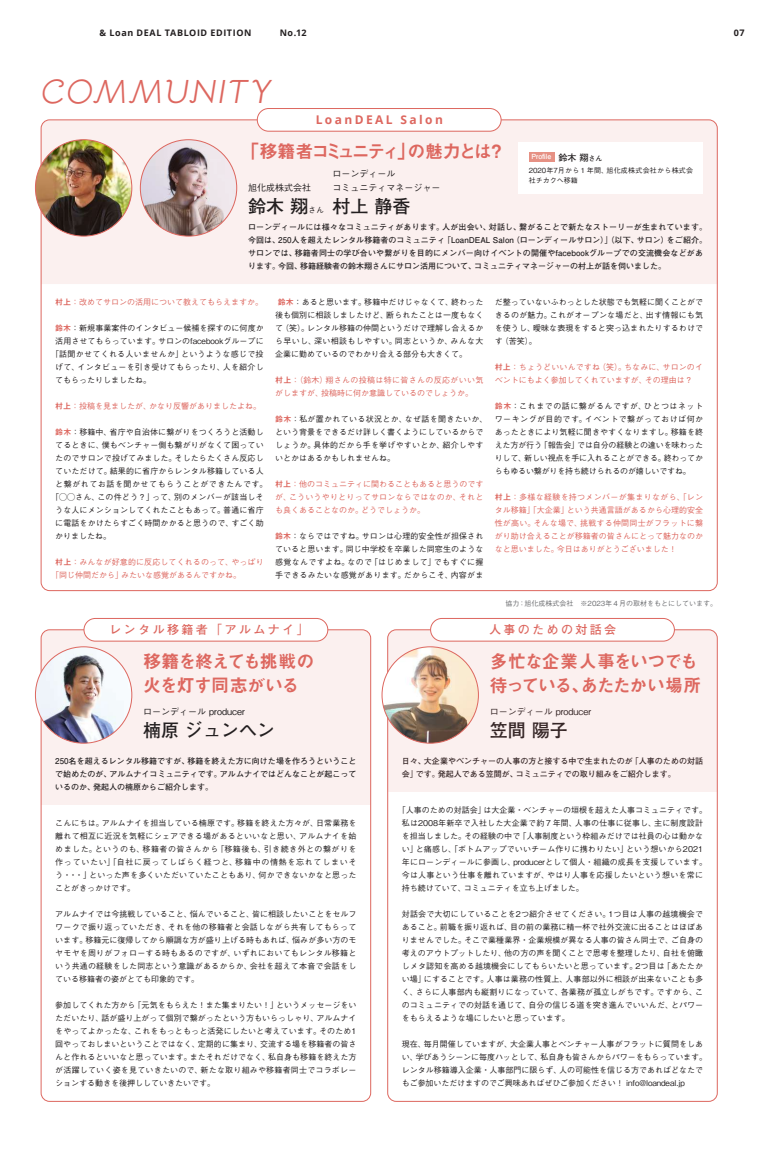
<style>
.page{position:relative;width:774px;height:1151px;background:#fff}
.page>*{position:absolute;margin:0;border:0;box-sizing:border-box;transform-origin:0 0}
.t1{font:italic 33.7px "Bellota";letter-spacing:.035em;color:#dd675f}
.t2{font:18px/24px "Midashi Go Pr 6 N MB31";letter-spacing:-.07em;color:#dd675f}
.t3{font:700 18px "Futo Go B101 Pr 6 N";color:#231f20}
.t4{font:18px "Midashi Go Pr 6 N MB31";letter-spacing:-.125em;color:#dd675f}
.t5{font:700 12px "Futo Go B101 Pr 6 N";letter-spacing:.2em;color:#dd675f}
.t6{font:700 12px "Open Sans";letter-spacing:.2em;color:#dd675f}
.t7{font:500 9px/14px "Gothic BBB Pr 6 N";color:#231f20}
.t8{font:700 9px "Open Sans";letter-spacing:.065em;color:#231f20}
.t9{font:700 9px "Futo Go B101 Pr 6 N";color:#231f20}
.t10{font:500 8px/13px "Gothic BBB Pr 6 N";letter-spacing:.015em;color:#231f20;text-align:justify}
.t11{font:700 8px/13px "Futo Go B101 Pr 6 N";letter-spacing:.005em;color:#231f20}
.t12{font:500 8px/13px "Gothic BBB Pr 6 N";color:#dd675f}
.t13{font:500 8px/13px "Gothic BBB Pr 6 N";letter-spacing:-.01em;color:#231f20}
.t14{font:500 8px "Gothic BBB Pr 6 N";letter-spacing:.035em;color:#231f20}
.t15{font:500 8px "Gothic BBB Pr 6 N";letter-spacing:.065em;color:#231f20}
.t16{font:500 7px "Gothic BBB Pr 6 N";color:#6c6d70}
.t17{font:500 7px/10px "Gothic BBB Pr 6 N";letter-spacing:.035em;color:#231f20}
.t18{font:700 7px "Futo Go B101 Pr 6 N";color:#fff}
.s1{font-size:7px}
.s2{font-family:"Midashi Go Pr 6 N MB31";font-weight:400}
.s3{font-family:"Midashi Go Pr 6 N MB31";font-weight:400;color:#dd675f}
</style>
<div class="page">
<div style="left:41px;top:630px;width:330px;height:175px;background:#fbf0ef"></div>
<div style="left:84px;top:618px;width:244px;height:23px;background:#fff;border-radius:11px"></div>
<div style="left:83px;top:618px;width:245px;height:24px;border:1px solid #dd675f;border-radius:11px"></div>
<div style="left:389px;top:631px;width:327px;height:161px;background:#fbf0ef"></div>
<div style="left:431px;top:618px;width:243px;height:23px;background:#fff;border-radius:11px"></div>
<div style="left:430px;top:618px;width:245px;height:24px;border:1px solid #dd675f;border-radius:11px"></div>
<img style="left:35px;top:647px;width:97px;height:96px;border-radius:48px">
<img style="left:382px;top:647px;width:96px;height:96px;border-radius:48px">
<svg style="left:41px;top:120px;width:675px;height:164px;fill:#fbf0ef"></svg>
<div style="left:257px;top:109px;width:244px;height:22px;background:#fff;border-radius:11px"></div>
<div style="left:257px;top:108px;width:245px;height:24px;border:1px solid #dd675f;border-radius:11px"></div>
<div style="left:519px;top:143px;width:184px;height:51px;background:#fff"></div>
<div style="left:529px;top:152px;width:25px;height:10px;background:#e69184"></div>
<img style="left:35px;top:140px;width:97px;height:96px;border-radius:48px">
<p class="t8" style="left:100px;top:26px;width:153px">&amp; Loan DEAL TABLOID EDITION</p>
<p class="t8" style="left:280px;top:26px;width:28px">No.12</p>
<p class="t8" style="left:734px;top:26px;width:12px">07</p>
<h1 class="t1" style="left:41px;top:64px;width:232px">COMMUNITY</h1>
<h3 class="t6" style="left:316px;top:112px;width:129px">LoanDEAL Salon</h3>
<h2 class="t4" style="left:241px;top:137px;width:266px">「移籍者コミュニティ」の魅力とは？</h2>
<p class="t7" style="left:248px;top:180px;width:64px">旭化成株式会社</p>
<h2 class="t3" style="left:248px;top:192px;width:61px">鈴木翔</h2>
<p class="t10" style="left:308px;top:203px;width:17px">さん</p>
<p class="t7" style="left:332px;top:166px;width:109px">ローンディール<br>コミュニティマネージャー</p>
<h2 class="t3" style="left:332px;top:192px;width:79px">村上静香</h2>
<p class="t9" style="left:558px;top:150px;width:45px">鈴木翔<span class="s1">さん</span></p>
<p class="t18" style="left:531px;top:151px;width:22px">Profile</p>
<p class="t17" style="left:529px;top:165px;width:166px">2020年7月から１年間、旭化成株式会社から株式会社チカクへ移籍</p>
<p class="t11" style="left:248px;top:220px;width:461px">ローンディールには様々なコミュニティがあります。人が出会い、対話し、繋がることで新たなストーリーが生まれています。今回は、250人を超えたレンタル移籍者のコミュニティ「LoanDEAL Salon（ローンディールサロン）」（以下、サロン）をご紹介。サロンでは、移籍者同士の学び合いや繋がりを目的にメンバー向けイベントの開催やfacebookグループでの交流機会などがあります。今回、移籍経験者の鈴木翔さんにサロン活用について、コミュニティマネージャーの村上が話を伺いました。</p>
<p class="t12" style="left:55px;top:295px;width:209px"><span class="s2">村上</span>：改めてサロンの活用について教えてもらえますか。</p>
<p class="t10" style="left:55px;top:321px;width:210px"><span class="s3">鈴木</span>：新規事業案件のインタビュー候補を探すのに何度か</p>
<p class="t10" style="left:55px;top:334px;width:210px">活用させてもらっています。サロンのfacebookグループに</p>
<p class="t14" style="left:51px;top:348px;width:214px">「話聞かせてくれる人いませんか」というような感じで投</p>
<p class="t10" style="left:55px;top:360px;width:210px">げて、インタビューを引き受けてもらったり、人を紹介し</p>
<p class="t10" style="left:55px;top:373px;width:98px">てもらったりしましたね。</p>
<p class="t12" style="left:55px;top:399px;width:208px"><span class="s2">村上</span>：投稿を見ましたが、かなり反響がありましたよね。</p>
<p class="t10" style="left:55px;top:425px;width:210px"><span class="s3">鈴木</span>：移籍中、省庁や自治体に繋がりをつくろうと活動し</p>
<p class="t10" style="left:55px;top:438px;width:210px">てるときに、僕もベンチャー側も繋がりがなくて困ってい</p>
<p class="t10" style="left:55px;top:451px;width:210px">たのでサロンで投げてみました。そしたらたくさん反応し</p>
<p class="t10" style="left:55px;top:464px;width:210px">ていただけて。結果的に省庁からレンタル移籍している人</p>
<p class="t15" style="left:55px;top:478px;width:214px">と繋がれてお話を聞かせてもらうことができたんです。</p>
<p class="t10" style="left:51px;top:490px;width:214px">「◯◯さん、この件どう？」って、別のメンバーが該当しそ</p>
<p class="t10" style="left:55px;top:503px;width:210px">うな人にメンションしてくれたこともあって。普通に省庁</p>
<p class="t10" style="left:55px;top:516px;width:210px">に電話をかけたらすごく時間かかると思うので、すごく助</p>
<p class="t10" style="left:55px;top:529px;width:57px">かりましたね。</p>
<p class="t12" style="left:51px;top:555px;width:214px;text-indent:4px"><span class="s2">村上</span>：みんなが好意的に反応してくれるのって、やっぱり「同じ仲間だから」みたいな感覚があるんですかね。</p>
<p class="t10" style="left:275px;top:295px;width:210px;text-indent:3px"><span class="s3">鈴木</span>：あると思います。移籍中だけじゃなくて、終わった後も個別に相談しましたけど、断られたことは一度もなくて（笑）。レンタル移籍の仲間というだけで理解し合えるから早いし、深い相談もしやすい。同志というか、みんな大企業に勤めているのでわかり合える部分も大きくて。</p>
<p class="t12" style="left:275px;top:373px;width:210px"><span class="s2">村上</span>：（鈴木）翔さんの投稿は特に皆さんの反応がいい気がしますが、投稿時に何か意識しているのでしょうか。</p>
<p class="t10" style="left:275px;top:412px;width:214px;text-align:left"><span class="s3">鈴木</span>：私が置かれている状況とか、なぜ話を聞きたいか、という背景をできるだけ詳しく書くようにしているからでしょうか。具体的だから手を挙げやすいとか、紹介しやすいとかはあるかもしれませんね。</p>
<p class="t12" style="left:275px;top:477px;width:210px;text-align:justify"><span class="s2">村上</span>：他のコミュニティに関わることもあると思うのですが、こういうやりとりってサロンならではなのか、それとも良くあることなのか。どうでしょうか。</p>
<p class="t10" style="left:275px;top:529px;width:210px"><span class="s3">鈴木</span>：ならではですね。サロンは心理的安全性が担保されていると思います。同じ中学校を卒業した同窓生のような感覚なんですよね。なので「はじめまして」でもすぐに握手できるみたいな感覚があります。だからこそ、内容がま</p>
<p class="t10" style="left:495px;top:295px;width:210px">だ整っていないふわっとした状態でも気軽に聞くことができるのが魅力。これがオープンな場だと、出す情報にも気を使うし、曖昧な表現をすると突っ込まれたりするわけです（苦笑）。</p>
<p class="t12" style="left:495px;top:360px;width:210px"><span class="s2">村上</span>：ちょうどいいんですね（笑）。ちなみに、サロンのイベントにもよく参加してくれていますが、その理由は？</p>
<p class="t10" style="left:495px;top:399px;width:210px"><span class="s3">鈴木</span>：これまでの話に繋がるんですが、ひとつはネットワーキングが目的です。イベントで繋がっておけば何かあったときにより気軽に聞きやすくなりますし。移籍を終えた方が行う「報告会」では自分の経験との違いを味わったりして、新しい視点を手に入れることができる。終わってからもゆるい繋がりを持ち続けられるのが嬉しいですね。</p>
<p class="t12" style="left:495px;top:490px;width:210px;text-align:justify"><span class="s2">村上</span>：多様な経験を持つメンバーが集まりながら、「レンタル移籍」「大企業」という共通言語があるから心理的安全性が高い。そんな場で、挑戦する仲間同士がフラットに繋がり助け合えることが移籍者の皆さんにとって魅力なのかなと思いました。今日はありがとうございました！</p>
<p class="t16" style="left:505px;top:597px;width:213px">協力：旭化成株式会社　※2023年４月の取材をもとにしています。</p>
<h3 class="t5" style="left:109px;top:620px;width:201px">レンタル移籍者「アルムナイ」</h3>
<h3 class="t5" style="left:489px;top:620px;width:129px">人事のための対話会</h3>
<h2 class="t2" style="left:143px;top:649px;width:173px">移籍を終えても挑戦の火を灯す同志がいる</h2>
<h2 class="t2" style="left:490px;top:649px;width:213px">多忙な企業人事をいつでも待っている、あたたかい場所</h2>
<p class="t7" style="left:143px;top:704px;width:103px">ローンディール producer</p>
<h2 class="t3" style="left:143px;top:716px;width:133px">楠原ジュンヘン</h2>
<p class="t7" style="left:490px;top:704px;width:103px">ローンディール producer</p>
<h2 class="t3" style="left:490px;top:716px;width:79px">笠間陽子</h2>
<p class="t11" style="left:55px;top:754px;width:303px;text-align:justify">250名を超えるレンタル移籍ですが、移籍を終えた方に向けた場を作ろうということで始めたのが、アルムナイコミュニティです。アルムナイではどんなことが起こっているのか、発起人の楠原からご紹介します。</p>
<p class="t11" style="left:402px;top:754px;width:303px">日々、大企業やベンチャーの人事の方と接する中で生まれたのが「人事のための対話会」です。発起人である笠間が、コミュニティでの取り組みをご紹介します。</p>
<p class="t10" style="left:55px;top:816px;width:303px">こんにちは。アルムナイを担当している楠原です。移籍を終えた方々が、日常業務を離れて相互に近況を気軽にシェアできる場があるといいなと思い、アルムナイを始めました。というのも、移籍者の皆さんから「移籍後も、引き続き外との繋がりを作っていたい」「自社に戻ってしばらく経つと、移籍中の情熱を忘れてしまいそう・・・」といった声を多くいただいていたこともあり、何かできないかなと思ったことがきっかけです。</p>
<p class="t10" style="left:55px;top:907px;width:303px">アルムナイでは今挑戦していること、悩んでいること、皆に相談したいことをセルフワークで振り返っていただき、それを他の移籍者と会話しながら共有してもらっています。移籍元に復帰してから順調な方が盛り上げる時もあれば、悩みが多い方のモヤモヤを周りがフォローする時もあるのですが、いずれにおいてもレンタル移籍という共通の経験をした同志という意識があるからか、会社を超えて本音で会話をしている移籍者の姿がとても印象的です。</p>
<p class="t10" style="left:55px;top:998px;width:303px">参加してくれた方から「元気をもらえた！また集まりたい！」というメッセージをいただいたり、話が盛り上がって個別で繋がったという方もいらっしゃり、アルムナイをやってよかったな、これをもっともっと活発にしたいと考えています。そのため1回やっておしまいということではなく、定期的に集まり、交流する場を移籍者の皆さんと作れるといいなと思っています。またそれだけでなく、私自身も移籍を終えた方が活躍していく姿を見ていきたいので、新たな取り組みや移籍者同士でコラボレーションする動きを後押ししていきたいです。</p>
<p class="t10" style="left:402px;top:803px;width:307px;text-align:left;text-indent:-4px">「人事のための対話会」は大企業・ベンチャーの垣根を超えた人事コミュニティです。私は2008年新卒で入社した大企業で約７年間、人事の仕事に従事し、主に制度設計を担当しました。その経験の中で「人事制度という枠組みだけでは社員の心は動かない」と痛感し、「ボトムアップでいいチーム作りに携わりたい」という想いから2021年にローンディールに参画し、producerとして個人・組織の成長を支援しています。今は人事という仕事を離れていますが、やはり人事を応援したいという想いを常に持ち続けていて、コミュニティを立ち上げました。</p>
<p class="t10" style="left:402px;top:907px;width:303px">対話会で大切にしていることを2つ紹介させてください。1つ目は人事の越境機会であること。前職を振り返れば、目の前の業務に精一杯で社外交流に出ることはほぼありませんでした。そこで業種業界・企業規模が異なる人事の皆さん同士で、ご自身の考えのアウトプットしたり、他の方の声を聞くことで思考を整理したり、自社を俯瞰しメタ認知を高める越境機会にしてもらいたいと思っています。2つ目は「あたたかい場」にすることです。人事は業務の性質上、人事部以外に相談が出来ないことも多く、さらに人事部内も縦割りになっていて、各業務が孤立しがちです。ですから、このコミュニティでの対話を通じて、自分の信じる道を突き進んでいいんだ、とパワーをもらえるような場にしたいと思っています。</p>
<p class="t13" style="left:402px;top:1037px;width:307px">現在、毎月開催していますが、大企業人事とベンチャー人事がフラットに質問をしあい、学びあうシーンに毎度ハッとして、私自身も皆さんからパワーをもらっています。レンタル移籍導入企業・人事部門に限らず、人の可能性を信じる方であればどなたでもご参加いただけますのでご興味あればぜひご参加ください！ info@loandeal.jp</p>
</div>
